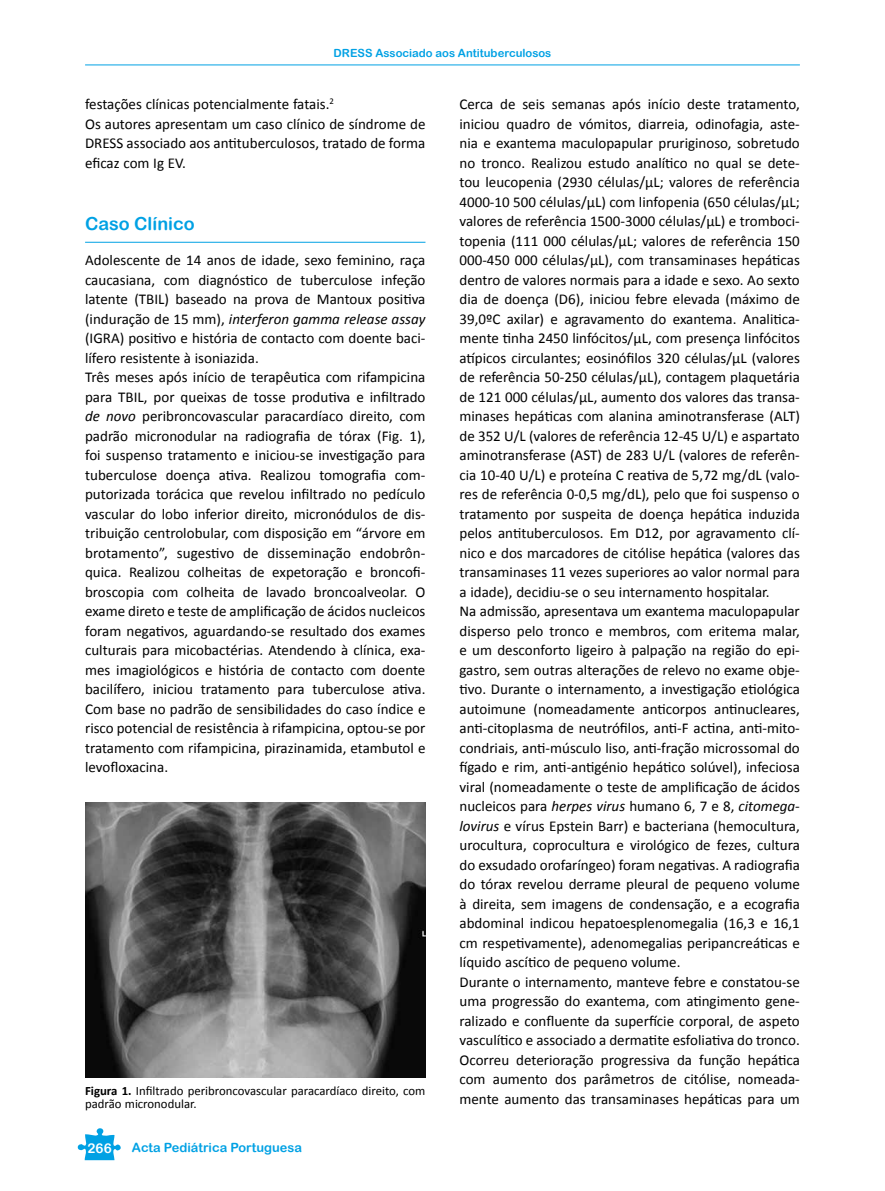
<style>
.page{position:relative;width:885px;height:1191px;background:#fff}
.page>*{position:absolute;margin:0;border:0;box-sizing:border-box;transform-origin:0 0}
.t1{font:18px "Arial Rounded MT Bold";color:#00a1e4}
.t2{font:15px/19.5px "Calibri";color:#000}
.t3{font:13.5px "Arial Rounded MT Bold";color:#fff}
.t4{font:12.75px/13.5px "Calibri";color:#000}
.t5{font:12.75px "Arial Rounded MT Bold";color:#00a1e4}
.t6{font:11.25px "Arial Rounded MT Bold";color:#00a1e4}
.s1{font-style:italic}
.s2{font-weight:700}
</style>
<div class="page">
<hr style="left:85px;top:65px;width:714px;height:1px;background:#00a1e4">
<svg style="left:77px;top:1128px;width:44px;height:32px"></svg>
<hr style="left:85px;top:242px;width:340px;height:1px;background:#00a1e4">
<img style="left:85px;top:802px;width:340px;height:275px">
<p class="t6" style="left:333px;top:46px;width:219px">DRESS Associado aos Antituberculosos</p>
<p class="t2" style="left:85px;top:94px;width:342px">festações clínicas potencialmente fatais.<sup>2<br></sup>Os autores apresentam um caso clínico de síndrome de DRESS associado aos antituberculosos, tratado de forma eficaz com Ig EV.</p>
<p class="t1" style="left:85px;top:213px;width:111px">Caso Clínico</p>
<p class="t2" style="left:85px;top:250px;width:342px">Adolescente de 14 anos de idade, sexo feminino, raça caucasiana, com diagnóstico de tuberculose infeção latente (TBIL) baseado na prova de Mantoux positiva (induração de 15 mm), <span class="s1">interferon gamma release assay </span>(IGRA) positivo e história de contacto com doente baci&shy;lífero resistente à isoniazida.<br>Três meses após início de terapêutica com rifampicina para TBIL, por queixas de tosse produtiva e infiltrado <span class="s1">de novo</span> peribroncovascular paracardíaco direito, com padrão micronodular na radiografia de tórax (Fig. 1), foi suspenso tratamento e iniciou-se investigação para tuberculose doença ativa. Realizou tomografia com&shy;putorizada torácica que revelou infiltrado no pedículo vascular do lobo inferior direito, micronódulos de dis&shy;tribuição centrolobular, com disposição em “árvore em brotamento”, sugestivo de disseminação endobrôn&shy;quica. Realizou colheitas de expetoração e broncofi&shy;broscopia com colheita de lavado broncoalveolar. O exame direto e teste de amplificação de ácidos nucleicos foram negativos, aguardando-se resultado dos exames culturais para micobactérias. Atendendo à clínica, exa&shy;mes imagiológicos e história de contacto com doente bacilífero, iniciou tratamento para tuberculose ativa.<br>Com base no padrão de sensibilidades do caso índice e risco potencial de resistência à rifampicina, optou-se por tratamento com rifampicina, pirazinamida, etambutol e levofloxacina.</p>
<p class="t4" style="left:85px;top:1083px;width:342px"><span class="s2">Figura 1.</span> Infiltrado peribroncovascular paracardíaco direito, com padrão micronodular.</p>
<p class="t3" style="left:88px;top:1139px;width:26px">266</p>
<p class="t5" style="left:132px;top:1140px;width:171px">Acta Pediátrica Portuguesa</p>
<p class="t2" style="left:459px;top:94px;width:342px">Cerca de seis semanas após início deste tratamento, iniciou quadro de vómitos, diarreia, odinofagia, aste&shy;nia e exantema maculopapular pruriginoso, sobretudo no tronco. Realizou estudo analítico no qual se dete&shy;tou leucopenia (2930 células/μL; valores de referência 4000-10 500 células/μL) com linfopenia (650 células/μL; valores de referência 1500-3000 células/μL) e tromboci&shy;topenia (111 000 células/μL; valores de referência 150<br>000-450 000 células/μL), com transaminases hepáticas dentro de valores normais para a idade e sexo. Ao sexto dia de doença (D6), iniciou febre elevada (máximo de 39,0ºC axilar) e agravamento do exantema. Analitica&shy;mente tinha 2450 linfócitos/μL, com presença linfócitos atípicos circulantes; eosinófilos 320 células/μL (valores de referência 50-250 células/μL), contagem plaquetária de 121 000 células/μL, aumento dos valores das transa&shy;minases hepáticas com alanina aminotransferase (ALT) de 352 U/L (valores de referência 12-45 U/L) e aspartato aminotransferase (AST) de 283 U/L (valores de referên&shy;cia 10-40 U/L) e proteína C reativa de 5,72 mg/dL (valo&shy;res de referência 0-0,5 mg/dL), pelo que foi suspenso o tratamento por suspeita de doença hepática induzida pelos antituberculosos. Em D12, por agravamento clí&shy;nico e dos marcadores de citólise hepática (valores das transaminases 11 vezes superiores ao valor normal para a idade), decidiu-se o seu internamento hospitalar.<br>Na admissão, apresentava um exantema maculopapular disperso pelo tronco e membros, com eritema malar, e um desconforto ligeiro à palpação na região do epi&shy;gastro, sem outras alterações de relevo no exame obje&shy;tivo. Durante o internamento, a investigação etiológica autoimune (nomeadamente anticorpos antinucleares, anti-citoplasma de neutrófilos, anti-F actina, anti-mito&shy;condriais, anti-músculo liso, anti-fração microssomal do fígado e rim, anti-antigénio hepático solúvel), infeciosa viral (nomeadamente o teste de amplificação de ácidos nucleicos para <span class="s1">herpes virus</span> humano 6, 7 e 8, <span class="s1">citomega&shy;lovirus</span> e vírus Epstein Barr) e bacteriana (hemocultura, urocultura, coprocultura e virológico de fezes, cultura do exsudado orofaríngeo) foram negativas. A radiografia do tórax revelou derrame pleural de pequeno volume à direita, sem imagens de condensação, e a ecografia abdominal indicou hepatoesplenomegalia (16,3 e 16,1 cm respetivamente), adenomegalias peripancreáticas e líquido ascítico de pequeno volume.<br>Durante o internamento, manteve febre e constatou-se uma progressão do exantema, com atingimento gene&shy;ralizado e confluente da superfície corporal, de aspeto vasculítico e associado a dermatite esfoliativa do tronco.<br>Ocorreu deterioração progressiva da função hepática com aumento dos parâmetros de citólise, nomeada&shy;mente aumento das transaminases hepáticas para um</p>
</div>
